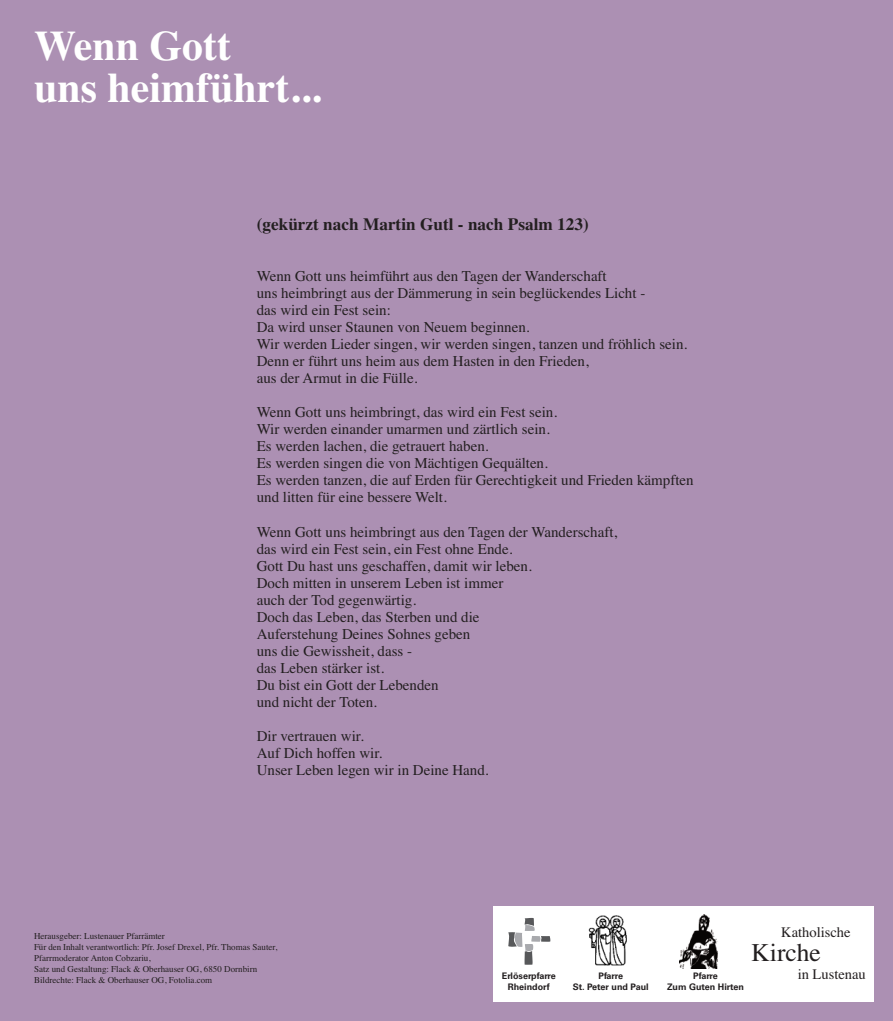
<style>
.page{position:relative;width:893px;height:1021px;background:#fff}
.page>*{position:absolute;margin:0;border:0;box-sizing:border-box;transform-origin:0 0}
.t1{font:700 42px/42px "Times";color:#fff}
.t2{font:25.5px "Times";color:#231f20}
.t3{font:700 17.25px "Times";color:#231f20}
.t4{font:15px/17.1px "Times";color:#231f20}
.t5{font:14.55px "Times";color:#231f20}
.t6{font:9px/10.8px "Times";color:#231f20}
.t7{font:700 9px/10.8px "Univers LT Std";color:#231f20;text-align:center}
</style>
<div class="page">
<div style="left:0;top:0;width:893px;height:1020px;background:#ac90b3"></div>
<div style="left:493px;top:906px;width:381px;height:95px;background:#fff"></div>
<img style="left:679px;top:914px;width:39px;height:54px">
<img style="left:588px;top:915px;width:39px;height:50px">
<svg style="left:508px;top:917px;width:43px;height:47px"></svg>
<h1 class="t1" style="left:34px;top:24px;width:289px">Wenn Gott<br>uns heimführt...</h1>
<p class="t3" style="left:257px;top:214px;width:334px">(gekürzt nach Martin Gutl - nach Psalm 123)</p>
<p class="t4" style="left:257px;top:267px;width:432px">Wenn Gott uns heimführt aus den Tagen der Wanderschaft<br>uns heimbringt aus der Dämmerung in sein beglückendes Licht -<br>das wird ein Fest sein:<br>Da wird unser Staunen von Neuem beginnen.<br>Wir werden Lieder singen, wir werden singen, tanzen und fröhlich sein.<br>Denn er führt uns heim aus dem Hasten in den Frieden,<br>aus der Armut in die Fülle.</p>
<p class="t4" style="left:257px;top:403px;width:438px">Wenn Gott uns heimbringt, das wird ein Fest sein.<br>Wir werden einander umarmen und zärtlich sein.<br>Es werden lachen, die getrauert haben.<br>Es werden singen die von Mächtigen Gequälten.<br>Es werden tanzen, die auf Erden für Gerechtigkeit und Frieden kämpften und litten für eine bessere Welt.</p>
<p class="t4" style="left:257px;top:523px;width:362px">Wenn Gott uns heimbringt aus den Tagen der Wanderschaft, das wird ein Fest sein, ein Fest ohne Ende.<br>Gott Du hast uns geschaffen, damit wir leben.<br>Doch mitten in unserem Leben ist immer<br>auch der Tod gegenwärtig.<br>Doch das Leben, das Sterben und die<br>Auferstehung Deines Sohnes geben<br>uns die Gewissheit, dass -<br>das Leben stärker ist.<br>Du bist ein Gott der Lebenden<br>und nicht der Toten.</p>
<p class="t4" style="left:257px;top:727px;width:234px">Dir vertrauen wir.<br>Auf Dich hoffen wir.<br>Unser Leben legen wir in Deine Hand.</p>
<p class="t6" style="left:34px;top:930px;width:245px">Herausgeber: Lustenauer Pfarrämter<br>Für den Inhalt verantwortlich: Pfr. Josef Drexel, Pfr. Thomas Sauter, Pfarrmoderator Anton Cobzariu,<br>Satz und Gestaltung: Flack &amp; Oberhauser OG, 6850 Dornbirn Bildrechte: Flack &amp; Oberhauser OG, Fotolia.com</p>
<p class="t7" style="left:502px;top:971px;width:55px">Erlöserpfarre<br>Rheindorf</p>
<p class="t7" style="left:573px;top:971px;width:77px">Pfarre<br>St. Peter und Paul</p>
<p class="t7" style="left:667px;top:971px;width:78px">Pfarre<br>Zum Guten Hirten</p>
<p class="t5" style="left:781px;top:923px;width:71px">Katholische</p>
<h2 class="t2" style="left:751px;top:937px;width:71px">Kirche</h2>
<p class="t5" style="left:798px;top:965px;width:70px">in Lustenau</p>
</div>
